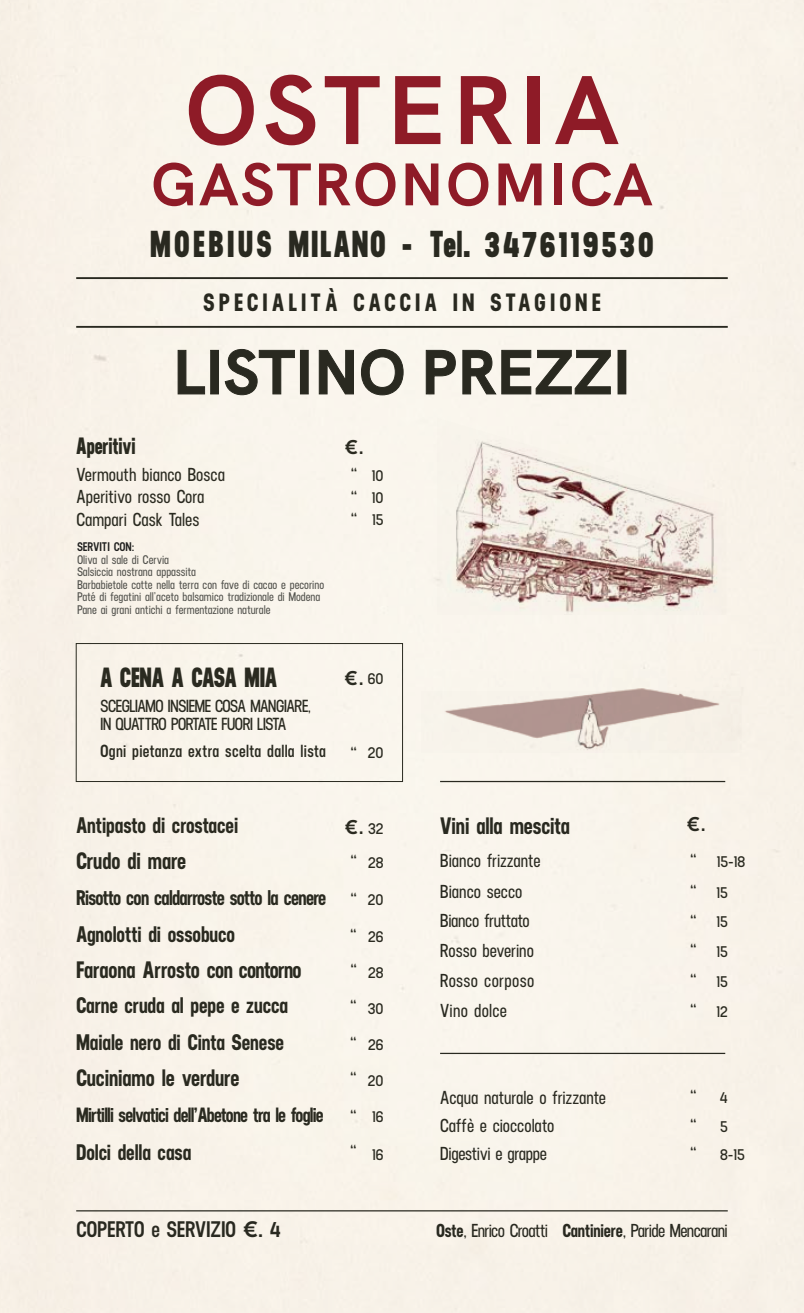
<style>
.page{position:relative;width:804px;height:1313px;background:#fff}
.page>*{position:absolute;margin:0;border:0;box-sizing:border-box;transform-origin:0 0}
.t1{font:700 97.5px "HK Grotesk";letter-spacing:.065em;color:#8e1b27}
.t2{font:700 62.5px "HK Grotesk";color:#292920}
.t3{font:700 60px "HK Grotesk";letter-spacing:.04em;color:#8e1b27}
.t4{font:800 37.5px "Neusa";letter-spacing:.1em;color:#292920;scale:.9 1}
.t5{font:800 27.75px "Neusa";letter-spacing:-.01em;color:#2a2a20;scale:.9 1}
.t6{font:700 25px "Neusa";letter-spacing:.155em;color:#292920}
.t7{font:700 23.75px "Neusa";letter-spacing:-.005em;color:#2a2a20}
.t8{font:700 23.75px "Neusa";letter-spacing:-.005em;color:#292920}
.t9{font:800 23.62px "Neusa";letter-spacing:-.005em;color:#2a2a20;scale:.9 1}
.t10{font:700 22.5px "Neusa";letter-spacing:-.005em;color:#2a2a20}
.t11{font:600 22.5px "Neusa";letter-spacing:-.015em;color:#292920}
.t12{font:700 21.25px "Neusa";letter-spacing:-.035em;color:#2a2a20}
.t13{font:700 20.62px "Neusa";letter-spacing:-.035em;color:#2a2a20}
.t14{font:700 20px "HK Grotesk";color:#2a2a20}
.t15{font:700 20px "HK Grotesk";color:#292920}
.t16{font:600 18.75px "Neusa";letter-spacing:-.01em;color:#292920}
.t17{font:600 18.75px "Neusa";color:#2a2a20}
.t18{font:600 18.75px "Neusa";letter-spacing:-.035em;color:#292920}
.t19{font:600 18.75px "Neusa";letter-spacing:.015em;color:#292920}
.t20{font:600 18.75px "Neusa";letter-spacing:-.03em;color:#292920}
.t21{font:600 17.5px/18.8px "Neusa";letter-spacing:-.06em;color:#2a2a20}
.t22{font:600 17.5px "Neusa";letter-spacing:.02em;color:#2a2a20}
.t23{font:600 17.5px "Neusa";color:#292920}
.t24{font:600 16.25px/29.9px "Neusa";color:#2a2a20}
.t25{font:600 12.5px/12.5px "Neusa";color:#52524d}
.t26{font:600 12.5px "Neusa";letter-spacing:-.01em;color:#1f1f1e}
.s1{font-weight:900}
.s2{font-weight:600;font-size:17.5px}
.s3{font-family:"HK Grotesk";font-weight:700}
.s4{font-weight:700}
</style>
<div class="page">
<div style="left:0;top:0;width:803px;height:1313px;background:#f9f4ea"></div>
<div style="left:444px;top:671px;width:296px;height:20px;background:#f9f4ec"></div>
<svg style="left:177px;top:350px;width:28px;height:45px"></svg>
<div style="left:210px;top:350px;width:9px;height:44px;border:1px solid #292920"></div>
<svg style="left:224px;top:349px;width:71px;height:46px;background:#e2ded5"></svg>
<div style="left:300px;top:350px;width:8px;height:44px;border:1px solid #292920"></div>
<svg style="left:318px;top:350px;width:36px;height:45px;background:#d9d5cd"></svg>
<svg style="left:360px;top:349px;width:43px;height:46px;background:#e2ded5"></svg>
<svg style="left:425px;top:350px;width:30px;height:45px"></svg>
<svg style="left:462px;top:350px;width:148px;height:45px;background:#dedad1"></svg>
<hr style="left:76px;top:326px;width:651px;height:2px;background:#292920">
<hr style="left:76px;top:277px;width:651px;height:2px;background:#292920">
<hr style="left:76px;top:1210px;width:651px;height:1px;background:#292920">
<hr style="left:440px;top:1053px;width:284px;height:1px;background:#292920">
<hr style="left:440px;top:781px;width:284px;height:1px;background:#292920">
<div style="left:76px;top:643px;width:327px;height:139px;border:1px solid #2a2a20"></div>
<img style="left:437px;top:418px;width:288px;height:197px">
<img style="left:421px;top:691px;width:320px;height:62px">
<h1 class="t1" style="left:185px;top:34px;width:435px">OSTERIA</h1>
<h3 class="t3" style="left:151px;top:138px;width:502px">GASTRONOMICA</h3>
<h3 class="t4" style="left:150px;top:217px;width:561px">MOEBIUS MILANO - T<span class="s1">e</span>l<span class="s1">.</span> 3476119530</h3>
<h3 class="t6" style="left:203px;top:285px;width:399px">SPECIALITÀ CACCIA IN STAGIONE</h3>
<h2 class="t2" style="left:172px;top:324px;width:460px">LISTINO PREZZI</h2>
<h3 class="t9" style="left:76px;top:429px;width:67px">Aperitivi</h3>
<h3 class="t14" style="left:344px;top:431px;width:22px">€.</h3>
<h3 class="t17" style="left:76px;top:463px;width:150px">Vermouth bianco Bosca</h3>
<h3 class="t22" style="left:351px;top:463px;width:8px">“</h3>
<h3 class="t17" style="left:76px;top:485px;width:130px">Aperitivo rosso Cora</h3>
<h3 class="t22" style="left:351px;top:485px;width:8px">“</h3>
<h3 class="t17" style="left:76px;top:507px;width:125px">Campari Cask Tales</h3>
<h3 class="t22" style="left:351px;top:507px;width:8px">“</h3>
<p class="t26" style="left:77px;top:539px;width:59px">SERVITI CON:</p>
<p class="t25" style="left:77px;top:553px;width:248px">Oliva al sale di Cervia<br>Salsiccia nostrana appassita<br>Barbabietole cotte nella terra con fave di cacao e pecorino Paté di fegatini all’aceto balsamico tradizionale di Modena Pane ai grani antichi a fermentazione naturale</p>
<h3 class="t24" style="left:371px;top:464px;width:13px;line-height:22.1px;text-align:justify">10<br>10<br>15</h3>
<h3 class="t5" style="left:100px;top:657px;width:198px">A CENA A CASA MIA</h3>
<h3 class="t21" style="left:100px;top:696px;width:212px">SCEGLIAMO INSIEME COSA MANGIARE,<br>IN QUATTRO PORTATE FUORI LISTA</h3>
<h3 class="t22" style="left:100px;top:739px;width:227px">Ogni pietanza extra scelta dalla lista</h3>
<h3 class="t14" style="left:344px;top:662px;width:22px">€.</h3>
<h3 class="t24" style="left:367px;top:663px;width:17px">60</h3>
<h3 class="t22" style="left:350px;top:741px;width:8px">“</h3>
<h3 class="t24" style="left:367px;top:736px;width:17px">20</h3>
<h3 class="t10" style="left:76px;top:810px;width:164px">Antipasto di crostacei</h3>
<h3 class="t14" style="left:344px;top:811px;width:22px">€.</h3>
<h3 class="t24" style="left:368px;top:810px;width:17px;line-height:34.2px">32<br>28</h3>
<h3 class="t7" style="left:76px;top:844px;width:112px">Crudo di mare</h3>
<h3 class="t22" style="left:350px;top:849px;width:8px">“</h3>
<h3 class="t12" style="left:76px;top:882px;width:282px">Risotto con caldarroste sotto la cenere <span class="s2">“</span></h3>
<h3 class="t10" style="left:76px;top:918px;width:160px">Agnolotti di ossobuco</h3>
<h3 class="t22" style="left:350px;top:923px;width:8px">“</h3>
<h3 class="t7" style="left:76px;top:953px;width:227px">Faraona Arrosto con contorno</h3>
<h3 class="t22" style="left:350px;top:958px;width:8px">“</h3>
<h3 class="t10" style="left:76px;top:990px;width:213px">Carne cruda al pepe e zucca</h3>
<h3 class="t22" style="left:350px;top:995px;width:8px">“</h3>
<h3 class="t10" style="left:76px;top:1026px;width:209px">Maiale nero di Cinta Senese</h3>
<h3 class="t22" style="left:350px;top:1031px;width:8px">“</h3>
<h3 class="t7" style="left:76px;top:1061px;width:165px">Cuciniamo le verdure</h3>
<h3 class="t22" style="left:350px;top:1066px;width:8px">“</h3>
<h3 class="t13" style="left:76px;top:1100px;width:249px">Mirtilli selvatici dell’Abetone tra le foglie</h3>
<h3 class="t22" style="left:350px;top:1104px;width:8px">“</h3>
<h3 class="t10" style="left:76px;top:1136px;width:117px">Dolci della casa</h3>
<h3 class="t22" style="left:350px;top:1139px;width:8px">“</h3>
<h3 class="t24" style="left:367px;top:884px;width:17px">20</h3>
<h3 class="t24" style="left:368px;top:921px;width:17px">26</h3>
<h3 class="t24" style="left:367px;top:954px;width:17px;line-height:35.5px">28<br>30</h3>
<h3 class="t24" style="left:368px;top:1029px;width:17px">26</h3>
<h3 class="t24" style="left:367px;top:1065px;width:17px">20</h3>
<h3 class="t24" style="left:372px;top:1100px;width:13px">16</h3>
<h3 class="t24" style="left:372px;top:1139px;width:13px">16</h3>
<h3 class="t8" style="left:439px;top:809px;width:131px">Vini alla mescita</h3>
<h3 class="t15" style="left:686px;top:809px;width:22px">€.</h3>
<h3 class="t16" style="left:439px;top:848px;width:102px">Bianco frizzante</h3>
<h3 class="t23" style="left:689px;top:848px;width:8px">“</h3>
<h3 class="t16" style="left:439px;top:879px;width:84px">Bianco secco</h3>
<h3 class="t23" style="left:689px;top:879px;width:8px">“</h3>
<h3 class="t20" style="left:439px;top:909px;width:91px">Bianco fruttato</h3>
<h3 class="t23" style="left:689px;top:909px;width:8px">“</h3>
<h3 class="t16" style="left:439px;top:938px;width:95px">Rosso beverino</h3>
<h3 class="t23" style="left:689px;top:938px;width:8px">“</h3>
<h3 class="t19" style="left:439px;top:968px;width:96px">Rosso corposo</h3>
<h3 class="t23" style="left:689px;top:968px;width:8px">“</h3>
<h3 class="t19" style="left:439px;top:999px;width:69px">Vino dolce</h3>
<h3 class="t23" style="left:689px;top:998px;width:8px">“</h3>
<h3 class="t24" style="left:716px;top:845px;width:30px;line-height:31.1px">15-18<br>15</h3>
<h3 class="t24" style="left:716px;top:906px;width:13px;text-align:justify">15<br>15<br>15<br>12</h3>
<h3 class="t16" style="left:439px;top:1085px;width:167px">Acqua naturale o frizzante</h3>
<h3 class="t23" style="left:689px;top:1084px;width:8px">“</h3>
<h3 class="t16" style="left:439px;top:1113px;width:116px">Caffè e cioccolato</h3>
<h3 class="t23" style="left:689px;top:1113px;width:8px">“</h3>
<h3 class="t16" style="left:439px;top:1141px;width:108px">Digestivi e grappe</h3>
<h3 class="t23" style="left:689px;top:1141px;width:8px">“</h3>
<h3 class="t24" style="left:719px;top:1083px;width:27px;line-height:28.1px">4<br>5<br>8-15</h3>
<h3 class="t11" style="left:76px;top:1214px;width:206px">COPERTO e SERVIZIO <span class="s3">€</span><span class="s4">.</span> 4</h3>
<h3 class="t18" style="left:436px;top:1218px;width:293px"><span class="s4">Oste</span>, Enrico Croatti <span class="s4">Cantiniere</span>, Paride Mencarani</h3>
</div>
